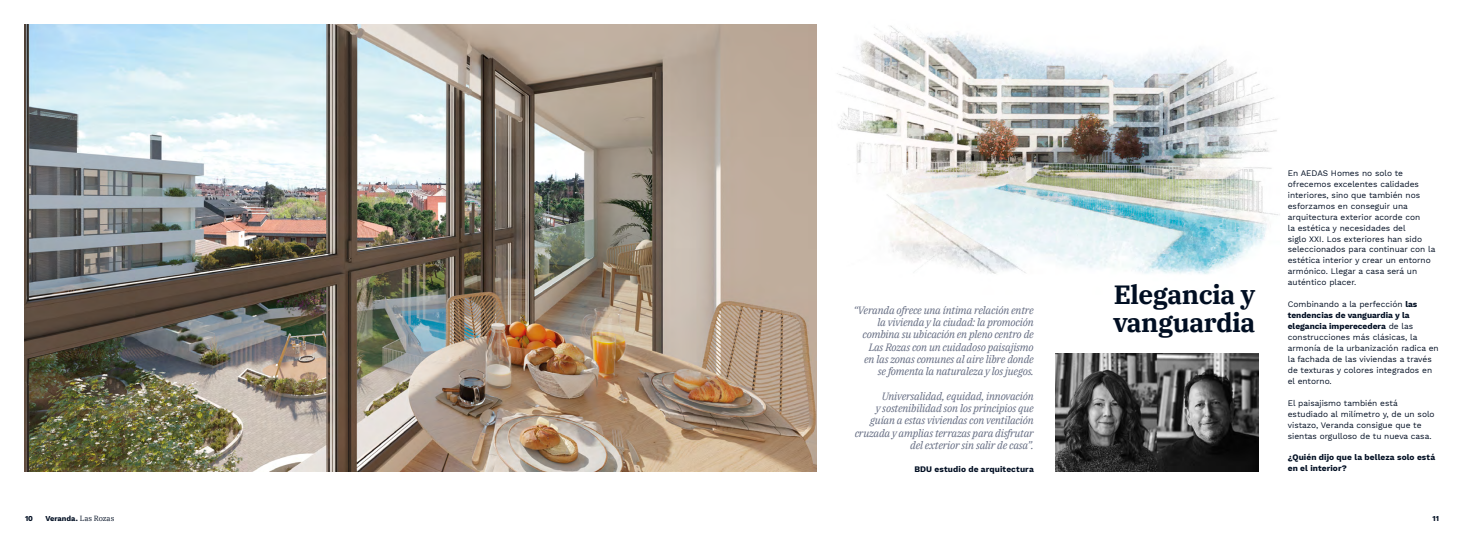
<style>
.page{position:relative;width:1464px;height:546px;background:#fff}
.page>*{position:absolute;margin:0;border:0;box-sizing:border-box;transform-origin:0 0}
.t1{font:700 26.25px/28px "IBM Plex Serif";letter-spacing:-.02em;color:#000e22}
.t2{font:italic 10.5px/12.2px "IBM Plex Serif";letter-spacing:-.02em;color:#626a80;text-align:right}
.t3{font:8.31px/10.9px "Work Sans";color:#000e22}
.t4{font:700 8.31px/10.9px "Work Sans";letter-spacing:.01em;color:#000e22}
.t5{font:700 7.44px "Work Sans";color:#000e22}
.s1{font-weight:700}
.s2{font-family:"IBM Plex Serif";font-weight:400}
</style>
<div class="page">
<img style="left:837px;top:25px;width:443px;height:249px">
<img style="left:25px;top:25px;width:791px;height:446px">
<img style="left:1055px;top:353px;width:203px;height:118px">
<p class="t2" style="left:853px;top:303px;width:182px">“Veranda ofrece una íntima relación entre la vivienda y la ciudad: la promoción combina su ubicación en pleno centro de Las Rozas con un cuidadoso paisajismo<br>en las zonas comunes al aire libre donde se fomenta la naturaleza y los juegos.</p>
<p class="t2" style="left:854px;top:389px;width:181px">Universalidad, equidad, innovación<br>y sostenibilidad son los principios que guían a estas viviendas con ventilación cruzada y amplias terrazas para disfrutar del exterior sin salir de casa”.</p>
<p class="t4" style="left:914px;top:464px;width:121px">BDU estudio de arquitectura</p>
<h1 class="t1" style="left:1113px;top:278px;width:144px">Elegancia y vanguardia</h1>
<p class="t3" style="left:1287px;top:168px;width:149px">En AEDAS Homes no solo te ofrecemos excelentes calidades interiores, sino que también nos esforzamos en conseguir una arquitectura exterior acorde con<br>la estética y necesidades del<br>siglo XXI. Los exteriores han sido seleccionados para continuar con la estética interior y crear un entorno armónico. Llegar a casa será un auténtico placer.</p>
<p class="t3" style="left:1287px;top:299px;width:152px">Combinando a la perfección <span class="s1">las tendencias de vanguardia y la elegancia imperecedera</span> de las construcciones más clásicas, la armonía de la urbanización radica en la fachada de las viviendas a través de texturas y colores integrados en el entorno.</p>
<p class="t3" style="left:1287px;top:398px;width:148px">El paisajismo también está estudiado al milímetro y, de un solo vistazo, Veranda consigue que te sientas orgulloso de tu nueva casa.</p>
<p class="t4" style="left:1287px;top:452px;width:149px">¿Quién dijo que la belleza solo está en el interior?</p>
<p class="t5" style="left:25px;top:514px;width:10px">10</p>
<p class="t5" style="left:45px;top:514px;width:70px">Veranda. <span class="s2">Las Rozas</span></p>
<p class="t5" style="left:1432px;top:514px;width:8px">11</p>
</div>
